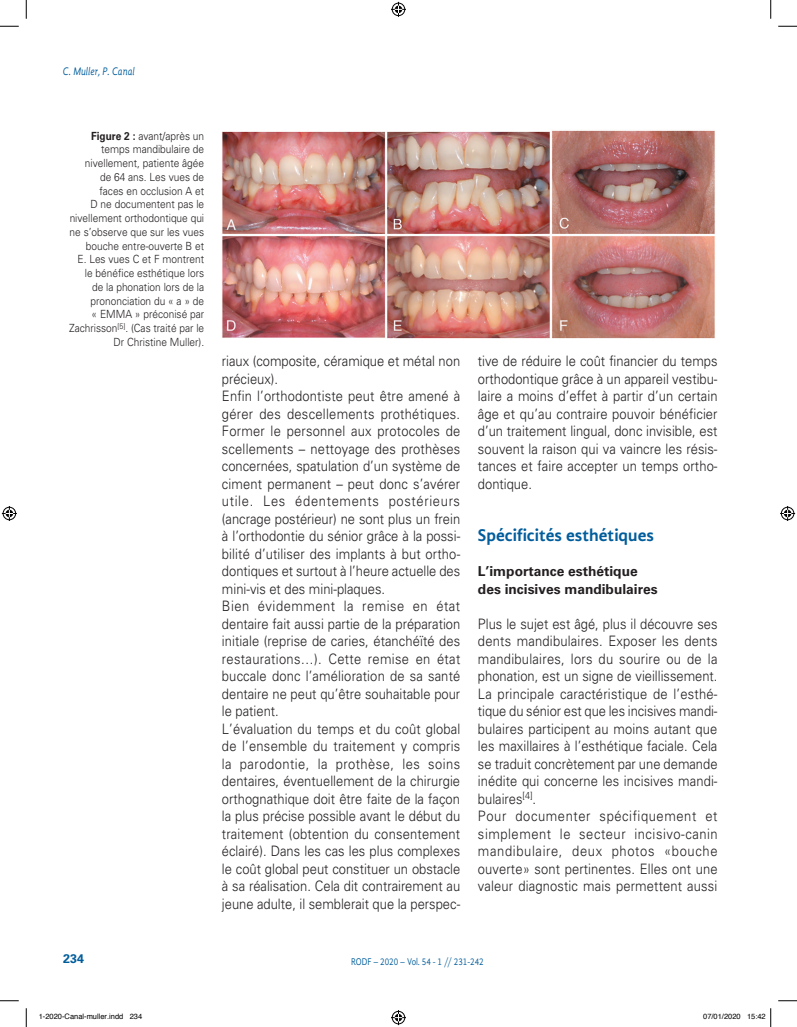
<style>
.page{position:relative;width:797px;height:1027px;background:#fff}
.page>*{position:absolute;margin:0;border:0;box-sizing:border-box;transform-origin:0 0}
.t1{font:700 17.5px "Gandhi Sans";color:#005d9c}
.t2{font:300 14.38px/17.5px "Univers";letter-spacing:.01em;color:#231f20;scale:.9 1}
.t3{font:700 13.75px/17.5px "Univers";color:#231f20}
.t4{font:700 12.5px "Univers";color:#005d9c}
.t5{font:300 11.25px/13.8px "Univers";color:#231f20;text-align:right;scale:.9 1}
.t6{font:italic 11.25px "Gandhi Sans";color:#005d9c;scale:.82 1}
.t7{font:10px "Gandhi Sans";color:#005d9c;scale:.82 1}
.t8{font:7.5px "Helvetica";color:#000}
.s1{font-weight:700}
</style>
<div class="page">
<img style="left:222px;top:130px;width:493px;height:209px">
<svg style="left:0;top:25px;width:19px;height:2px"></svg>
<svg style="left:778px;top:25px;width:19px;height:2px"></svg>
<svg style="left:0;top:1000px;width:19px;height:1px"></svg>
<svg style="left:778px;top:1000px;width:19px;height:1px"></svg>
<svg style="left:25px;top:0;width:2px;height:19px"></svg>
<svg style="left:25px;top:1008px;width:2px;height:19px"></svg>
<svg style="left:770px;top:0;width:1px;height:19px"></svg>
<svg style="left:391px;top:2px;width:15px;height:15px"></svg>
<svg style="left:391px;top:1010px;width:15px;height:15px"></svg>
<svg style="left:2px;top:506px;width:15px;height:15px"></svg>
<svg style="left:780px;top:506px;width:15px;height:15px"></svg>
<svg style="left:770px;top:1008px;width:1px;height:19px"></svg>
<p class="t6" style="left:63px;top:65px;width:89px">C. Muller, P. Canal</p>
<p class="t5" style="left:69px;top:129px;width:152px"><span class="s1">Figure 2 :</span> avant/après un temps mandibulaire de nivellement, patiente âgée<br>de 64 ans. Les vues de<br>faces en occlusion A et<br>D ne documentent pas le nivellement orthodontique qui ne s’observe que sur les vues bouche entre-ouverte B et<br>E. Les vues C et F montrent le bénéfice esthétique lors<br>de la phonation lors de la prononciation du « a » de<br>« EMMA » préconisé par<br>Zachrisson<sup>[5]</sup>. (Cas traité par le<br>Dr Christine Muller).</p>
<p class="t4" style="left:63px;top:952px;width:22px">234</p>
<p class="t2" style="left:222px;top:352px;width:266px">riaux (composite, céramique et métal non précieux).<br>Enfin l’orthodontiste peut être amené à gérer des descellements prothétiques.<br>Former le personnel aux protocoles de scellements – nettoyage des prothèses concernées, spatulation d’un système de ciment permanent – peut donc s’avérer utile. Les édentements postérieurs (ancrage postérieur) ne sont plus un frein à l’orthodontie du sénior grâce à la possi&shy;bilité d’utiliser des implants à but ortho&shy;dontiques et surtout à l’heure actuelle des mini-vis et des mini-plaques.<br>Bien évidemment la remise en état dentaire fait aussi partie de la préparation initiale (reprise de caries, étanchéïté des restaurations…). Cette remise en état buccale donc l’amélioration de sa santé dentaire ne peut qu’être souhaitable pour le patient.<br>L’évaluation du temps et du coût global de l’ensemble du traitement y compris la parodontie, la prothèse, les soins dentaires, éventuellement de la chirurgie orthognathique doit être faite de la façon la plus précise possible avant le début du traitement (obtention du consentement éclairé). Dans les cas les plus complexes le coût global peut constituer un obstacle à sa réalisation. Cela dit contrairement au jeune adulte, il semblerait que la perspec-</p>
<p class="t2" style="left:478px;top:352px;width:268px;text-align:justify">tive de réduire le coût financier du temps orthodontique grâce à un appareil vestibu&shy;laire a moins d’effet à partir d’un certain âge et qu’au contraire pouvoir bénéficier d’un traitement lingual, donc invisible, est souvent la raison qui va vaincre les résis&shy;tances et faire accepter un temps ortho&shy;dontique.</p>
<p class="t1" style="left:478px;top:525px;width:177px">Spécificités esthétiques</p>
<p class="t3" style="left:478px;top:563px;width:181px">L’importance esthétique des incisives mandibulaires</p>
<p class="t2" style="left:478px;top:615px;width:268px">Plus le sujet est âgé, plus il découvre ses dents mandibulaires. Exposer les dents mandibulaires, lors du sourire ou de la phonation, est un signe de vieillissement.<br>La principale caractéristique de l’esthé&shy;tique du sénior est que les incisives mandi&shy;bulaires participent au moins autant que les maxillaires à l’esthétique faciale. Cela se traduit concrètement par une demande inédite qui concerne les incisives mandi&shy;bulaires<sup>[4]</sup>.<br>Pour documenter spécifiquement et simplement le secteur incisivo-canin mandibulaire, deux photos «bouche ouverte» sont pertinentes. Elles ont une valeur diagnostic mais permettent aussi</p>
<p class="t7" style="left:351px;top:956px;width:163px">RODF – 2020 – Vol. 54 - 1 // 231-242</p>
<p class="t8" style="left:39px;top:1011px;width:105px">1-2020-Canal-muller.indd 234</p>
<p class="t8" style="left:703px;top:1011px;width:64px">07/01/2020 15:42</p>
</div>
